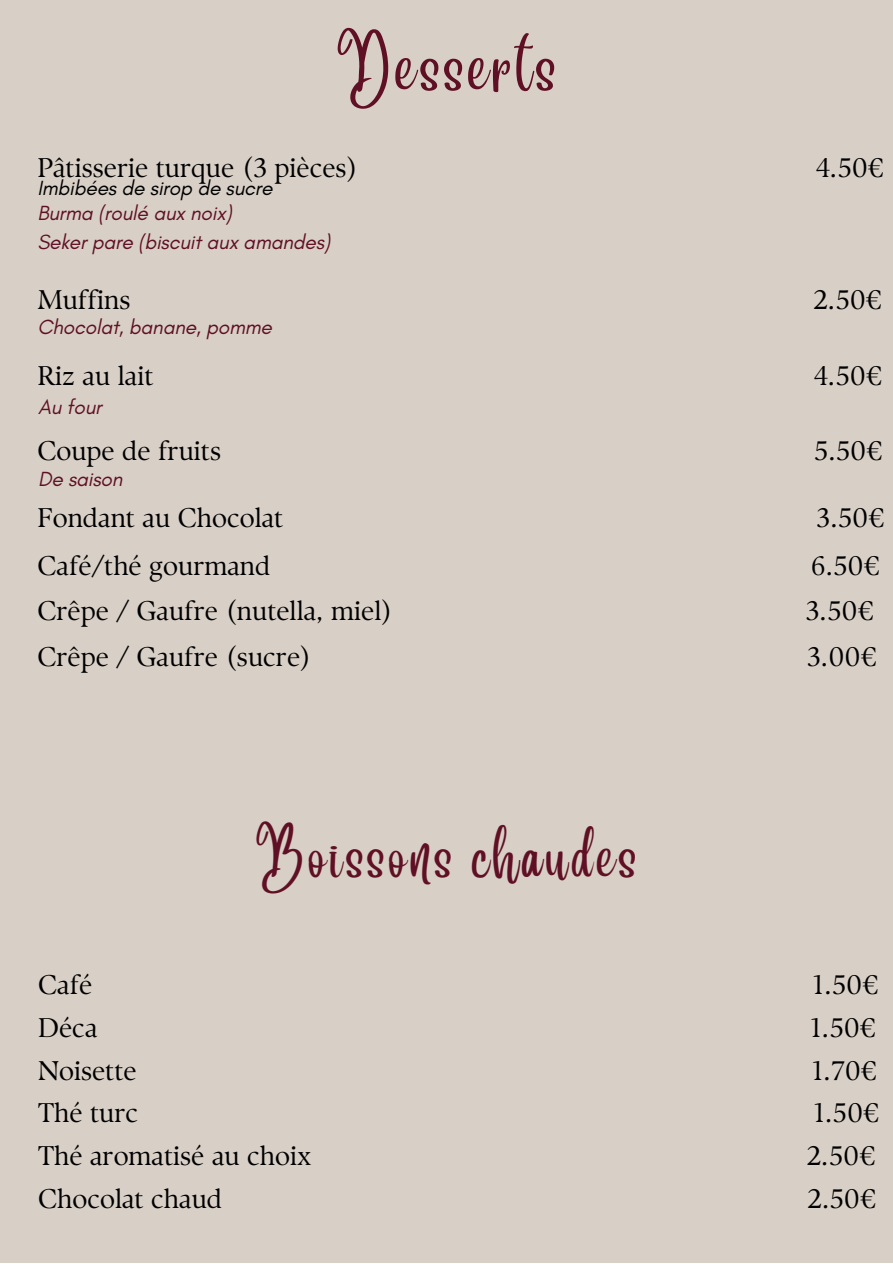
<style>
.page{position:relative;width:893px;height:1264px;background:#fff}
.page>*{position:absolute;margin:0;border:0;box-sizing:border-box;transform-origin:0 0}
.t1{font:54px "Angelina";letter-spacing:.095em;color:#601024}
.t2{font:48px "Angelina";letter-spacing:.1em;color:#601024}
.t3{font:27px "TY Serif D";color:#000}
.t4{font:italic 20.85px "Glacial Indifference";letter-spacing:-.01em;color:#601024}
.t5{font:italic 20.85px "Glacial Indifference";letter-spacing:-.01em;color:#000}
</style>
<div class="page">
<div style="left:0;top:0;width:892px;height:1262px;background:#d8cfc6"></div>
<p class="t1" style="left:336px;top:57px;width:222px">Desserts</p>
<p class="t3" style="left:37px;top:151px;width:322px">Pâtisserie turque (3 pièces)</p>
<p class="t3" style="left:815px;top:151px;width:69px">4.50€</p>
<p class="t5" style="left:37px;top:175px;width:237px">Imbibées de sirop de sucre</p>
<p class="t4" style="left:37px;top:200px;width:196px">Burma (roulé aux noix)</p>
<p class="t4" style="left:37px;top:230px;width:294px">Seker pare (biscuit aux amandes)</p>
<p class="t3" style="left:37px;top:283px;width:95px">Muffins</p>
<p class="t3" style="left:813px;top:283px;width:70px">2.50€</p>
<p class="t4" style="left:37px;top:314px;width:236px">Chocolat, banane, pomme</p>
<p class="t3" style="left:37px;top:360px;width:118px">Riz au lait</p>
<p class="t3" style="left:813px;top:360px;width:69px">4.50€</p>
<p class="t4" style="left:38px;top:394px;width:65px">Au four</p>
<p class="t3" style="left:37px;top:434px;width:185px">Coupe de fruits</p>
<p class="t3" style="left:813px;top:434px;width:69px">5.50€</p>
<p class="t4" style="left:38px;top:466px;width:86px">De saison</p>
<p class="t3" style="left:37px;top:501px;width:247px">Fondant au Chocolat</p>
<p class="t3" style="left:816px;top:501px;width:69px">3.50€</p>
<p class="t3" style="left:37px;top:549px;width:234px">Café/thé gourmand</p>
<p class="t3" style="left:810px;top:549px;width:70px">6.50€</p>
<p class="t3" style="left:37px;top:594px;width:357px">Crêpe / Gaufre (nutella, miel)</p>
<p class="t3" style="left:805px;top:594px;width:69px">3.50€</p>
<p class="t3" style="left:37px;top:640px;width:276px">Crêpe / Gaufre (sucre)</p>
<p class="t3" style="left:806px;top:640px;width:71px">3.00€</p>
<p class="t2" style="left:255px;top:847px;width:383px">Boissons chaudes</p>
<p class="t3" style="left:38px;top:968px;width:56px">Café</p>
<p class="t3" style="left:812px;top:968px;width:67px">1.50€</p>
<p class="t3" style="left:38px;top:1011px;width:61px">Déca</p>
<p class="t3" style="left:810px;top:1011px;width:67px">1.50€</p>
<p class="t3" style="left:38px;top:1053px;width:100px">Noisette</p>
<p class="t3" style="left:812px;top:1053px;width:66px">1.70€</p>
<p class="t3" style="left:38px;top:1096px;width:102px">Thé turc</p>
<p class="t3" style="left:813px;top:1096px;width:67px">1.50€</p>
<p class="t3" style="left:38px;top:1139px;width:275px">Thé aromatisé au choix</p>
<p class="t3" style="left:806px;top:1139px;width:70px">2.50€</p>
<p class="t3" style="left:38px;top:1182px;width:185px">Chocolat chaud</p>
<p class="t3" style="left:807px;top:1182px;width:70px">2.50€</p>
</div>
